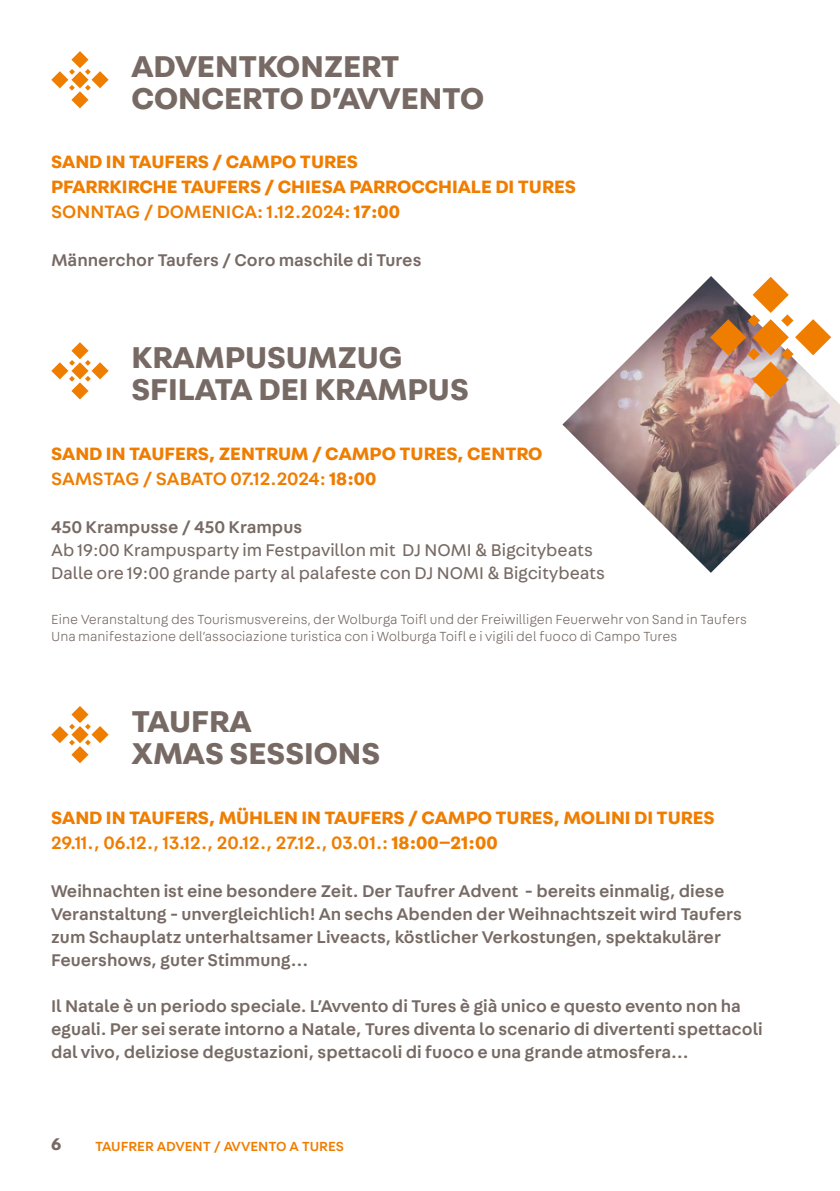
<style>
.page{position:relative;width:840px;height:1191px;background:#fff}
.page>*{position:absolute;margin:0;border:0;box-sizing:border-box;transform-origin:0 0}
.t1{font:700 32px/32px "Fabriga";color:#776a64}
.t2{font:700 19px/25px "Fabriga";color:#ef7d00}
.t3{font:500 18px/23px "Fabriga";color:#776a64}
.t4{font:18px/23px "Fabriga";color:#776a64}
.t5{font:700 18px "Fabriga";color:#776a64}
.t6{font:300 14px/16.8px "Fabriga";color:#776a64}
.t7{font:500 14px "Fabriga";color:#ef7d00}
.s1{font-weight:500}
</style>
<div class="page">
<hr style="left:839px;top:0;width:1px;height:1191px;background:#efeded">
<svg style="left:51px;top:706px;width:58px;height:57px"></svg>
<svg style="left:51px;top:342px;width:58px;height:57px"></svg>
<img style="left:562px;top:276px;width:277px;height:297px">
<svg style="left:709px;top:277px;width:121px;height:121px"></svg>
<svg style="left:51px;top:51px;width:58px;height:57px"></svg>
<h1 class="t1" style="left:131px;top:49px;width:354px">ADVENTKONZERT<br>CONCERTO D’AVVENTO</h1>
<p class="t2" style="left:51px;top:149px;width:526px">SAND IN TAUFERS / CAMPO TURES<br>PFARRKIRCHE TAUFERS / CHIESA PARROCCHIALE DI TURES<br><span class="s1">SONNTAG / DOMENICA: 1.12.2024:</span> 17:00</p>
<p class="t3" style="left:51px;top:248px;width:371px">Männerchor Taufers / Coro maschile di Tures</p>
<h1 class="t1" style="left:131px;top:340px;width:338px">KRAMPUSUMZUG<br>SFILATA DEI KRAMPUS</h1>
<p class="t2" style="left:51px;top:440px;width:493px">SAND IN TAUFERS, ZENTRUM / CAMPO TURES, CENTRO<br><span class="s1">SAMSTAG / SABATO 07.12.2024:</span> 18:00</p>
<p class="t3" style="left:51px;top:514px;width:252px">450 Krampusse / 450 Krampus</p>
<p class="t4" style="left:51px;top:538px;width:555px">Ab 19:00 Krampusparty im Festpavillon mit DJ NOMI &amp; Bigcitybeats<br>Dalle ore 19:00 grande party al palafeste con DJ NOMI &amp; Bigcitybeats</p>
<p class="t6" style="left:51px;top:610px;width:697px">Eine Veranstaltung des Tourismusvereins, der Wolburga Toifl und der Freiwilligen Feuerwehr von Sand in Taufers<br>Una manifestazione dell’associazione turistica con i Wolburga Toifl e i vigili del fuoco di Campo Tures</p>
<h1 class="t1" style="left:131px;top:703px;width:250px">TAUFRA<br>XMAS SESSIONS</h1>
<p class="t2" style="left:51px;top:804px;width:664px">SAND IN TAUFERS, MÜHLEN IN TAUFERS / CAMPO TURES, MOLINI DI TURES<br><span class="s1">29.11., 06.12., 13.12., 20.12., 27.12., 03.01.:</span> 18:00–21:00</p>
<p class="t3" style="left:51px;top:879px;width:692px">Weihnachten ist eine besondere Zeit. Der Taufrer Advent - bereits einmalig, diese Veranstaltung - unvergleichlich! An sechs Abenden der Weihnachtszeit wird Taufers zum Schauplatz unterhaltsamer Liveacts, köstlicher Verkostungen, spektakulärer Feuershows, guter Stimmung…</p>
<p class="t3" style="left:51px;top:994px;width:712px">Il Natale è un periodo speciale. L’Avvento di Tures è già unico e questo evento non ha eguali. Per sei serate intorno a Natale, Tures diventa lo scenario di divertenti spettacoli dal vivo, deliziose degustazioni, spettacoli di fuoco e una grande atmosfera…</p>
<p class="t5" style="left:51px;top:1131px;width:12px">6</p>
<p class="t7" style="left:95px;top:1137px;width:250px">TAUFRER ADVENT / AVVENTO A TURES</p>
</div>
